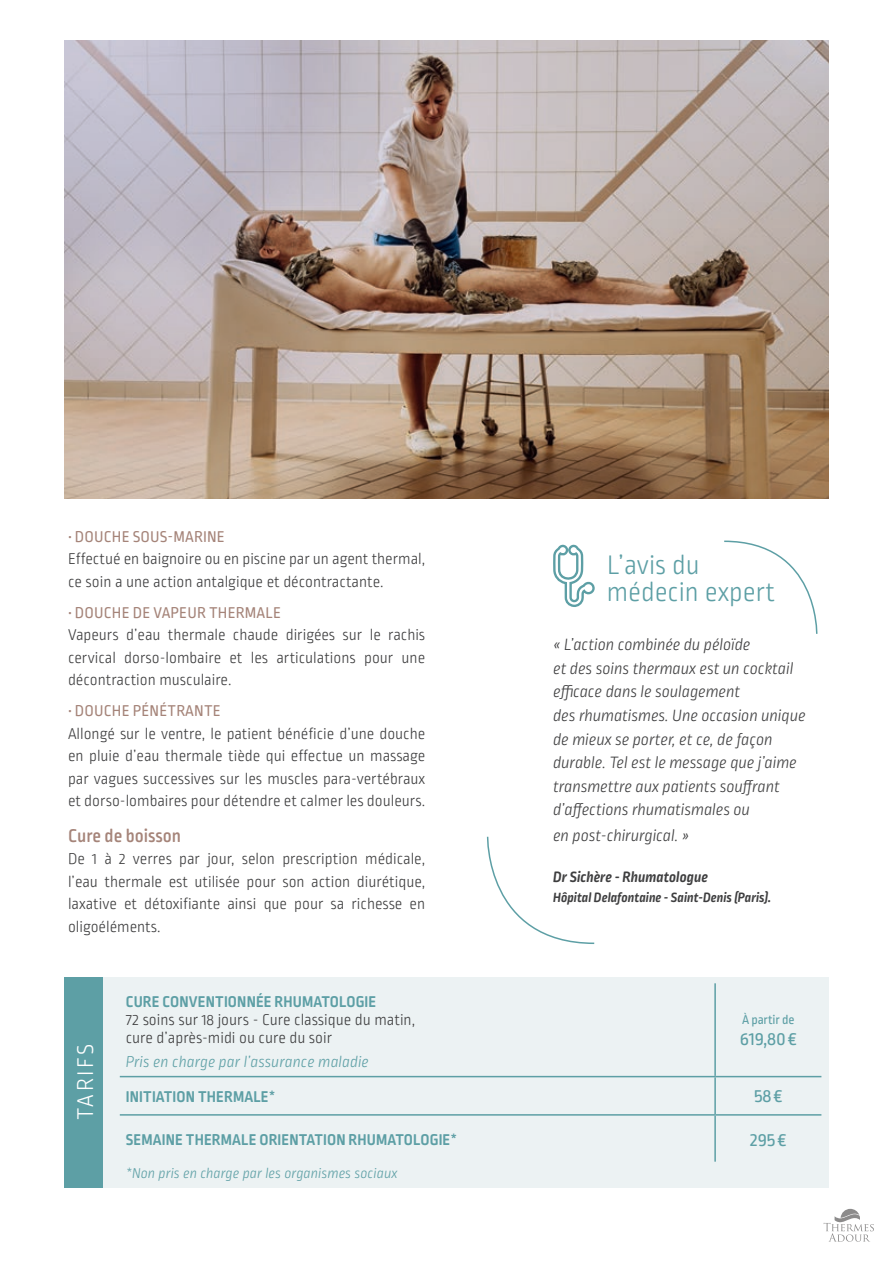
<style>
.page{position:relative;width:893px;height:1263px;background:#fff}
.page>*{position:absolute;margin:0;border:0;box-sizing:border-box;transform-origin:0 0}
.t1{font:300 28.35px/26.7px "Ropa Soft Pro";color:#5d9fa5}
.t2{font:300 24px "Ropa Soft Pro";letter-spacing:.11em;color:#fff}
.t3{font:19.5px "Ropa Soft Pro";letter-spacing:-.01em;color:#5d9fa5}
.t4{font:500 19.5px "Ropa Soft Pro";color:#a58479}
.t5{font:italic 300 17.4px/23.9px "Ropa Soft Pro";letter-spacing:-.01em;color:#3e3e3f}
.t6{font:300 16.5px/22.5px "Ropa Soft Pro";color:#3e3e3f;text-align:justify}
.t7{font:700 16.5px "Ropa Soft Pro";letter-spacing:.01em;color:#5d9fa5}
.t8{font:16.5px "Ropa Soft Pro";letter-spacing:.01em;color:#a58479}
.t9{font:italic 300 16.5px "Ropa Soft Pro";color:#5d9fa5}
.t10{font:italic 700 15.75px "Ropa Soft Pro";color:#3e3e3f}
.t11{font:italic 300 15px "Ropa Soft Pro";color:#5d9fa5}
.t12{font:italic 700 14.1px "Ropa Soft Pro";color:#3e3e3f}
.t13{font:13.5px "Ropa Soft Pro";letter-spacing:-.01em;color:#5d9fa5}
.s1{font-weight:500}
</style>
<div class="page">
<svg style="left:823px;top:1209px;width:51px;height:33px"></svg>
<img style="left:64px;top:40px;width:765px;height:458px">
<svg style="left:724px;top:540px;width:94px;height:94px"></svg>
<svg style="left:486px;top:836px;width:109px;height:108px"></svg>
<svg style="left:554px;top:545px;width:41px;height:62px"></svg>
<div style="left:66px;top:977px;width:763px;height:210px;background:#ecf2f3"></div>
<div style="left:64px;top:977px;width:39px;height:210px;background:#5d9fa5"></div>
<hr style="left:714px;top:983px;width:2px;height:93px;background:#5d9fa5">
<hr style="left:120px;top:1076px;width:595px;height:1px;background:#5d9fa5">
<hr style="left:715px;top:1076px;width:106px;height:1px;background:#5d9fa5">
<hr style="left:714px;top:1077px;width:2px;height:37px;background:#5d9fa5">
<hr style="left:714px;top:1115px;width:2px;height:47px;background:#5d9fa5">
<hr style="left:120px;top:1114px;width:595px;height:1px;background:#5d9fa5">
<hr style="left:715px;top:1114px;width:106px;height:1px;background:#5d9fa5">
<p class="t8" style="left:68px;top:528px;width:158px">• DOUCHE SOUS-MARINE</p>
<p class="t6" style="left:68px;top:549px;width:359px">Effectué en baignoire ou en piscine par un agent thermal, ce soin a une action antalgique et décontractante.</p>
<p class="t8" style="left:68px;top:604px;width:215px">• DOUCHE DE VAPEUR THERMALE</p>
<p class="t6" style="left:68px;top:625px;width:359px">Vapeurs d’eau thermale chaude dirigées sur le rachis cervical dorso-lombaire et les articulations pour une décontraction musculaire.</p>
<p class="t8" style="left:68px;top:702px;width:154px">• DOUCHE PÉNÉTRANTE</p>
<p class="t6" style="left:68px;top:723px;width:359px">Allongé sur le ventre, le patient bénéficie d’une douche en pluie d’eau thermale tiède qui effectue un massage par vagues successives sur les muscles para-vertébraux et dorso-lombaires pour détendre et calmer les douleurs.</p>
<p class="t4" style="left:68px;top:825px;width:115px">Cure de boisson</p>
<p class="t6" style="left:68px;top:849px;width:359px">De 1 à 2 verres par jour, selon prescription médicale, l’eau thermale est utilisée pour son action diurétique, laxative et détoxifiante ainsi que pour sa richesse en oligoéléments.</p>
<h1 class="t1" style="left:607px;top:554px;width:170px">L’avis du médecin expert</h1>
<p class="t5" style="left:553px;top:633px;width:254px">« L’action combinée du péloïde<br>et des soins thermaux est un cocktail efficace dans le soulagement<br>des rhumatismes. Une occasion unique de mieux se porter, et ce, de façon durable. Tel est le message que j’aime transmettre aux patients souffrant d’affections rhumatismales ou<br>en post-chirurgical. »</p>
<p class="t10" style="left:553px;top:867px;width:156px">Dr Sichère - Rhumatologue</p>
<p class="t12" style="left:553px;top:889px;width:220px">Hôpital Delafontaine - Saint-Denis (Paris).</p>
<h2 class="t2" style="left:73px;top:1120px;width:78px;rotate:-90deg">TARIFS</h2>
<p class="t7" style="left:126px;top:992px;width:252px">CURE CONVENTIONNÉE RHUMATOLOGIE</p>
<p class="t6" style="left:126px;top:1012px;width:291px;line-height:18px">72 soins sur 18 jours - Cure classique du matin, cure d’après-midi ou cure du soir</p>
<p class="t9" style="left:126px;top:1053px;width:245px">Pris en charge par l’assurance maladie</p>
<p class="t13" style="left:742px;top:1012px;width:54px">À partir de</p>
<p class="t3" style="left:740px;top:1028px;width:59px">619,80€</p>
<p class="t7" style="left:126px;top:1087px;width:151px">INITIATION THERMALE<span class="s1">*</span></p>
<p class="t3" style="left:754px;top:1085px;width:30px">58€</p>
<p class="t7" style="left:126px;top:1130px;width:333px">SEMAINE THERMALE ORIENTATION RHUMATOLOGIE<span class="s1">*</span></p>
<p class="t3" style="left:750px;top:1129px;width:38px">295€</p>
<p class="t11" style="left:126px;top:1165px;width:273px">*Non pris en charge par les organismes sociaux</p>
</div>
